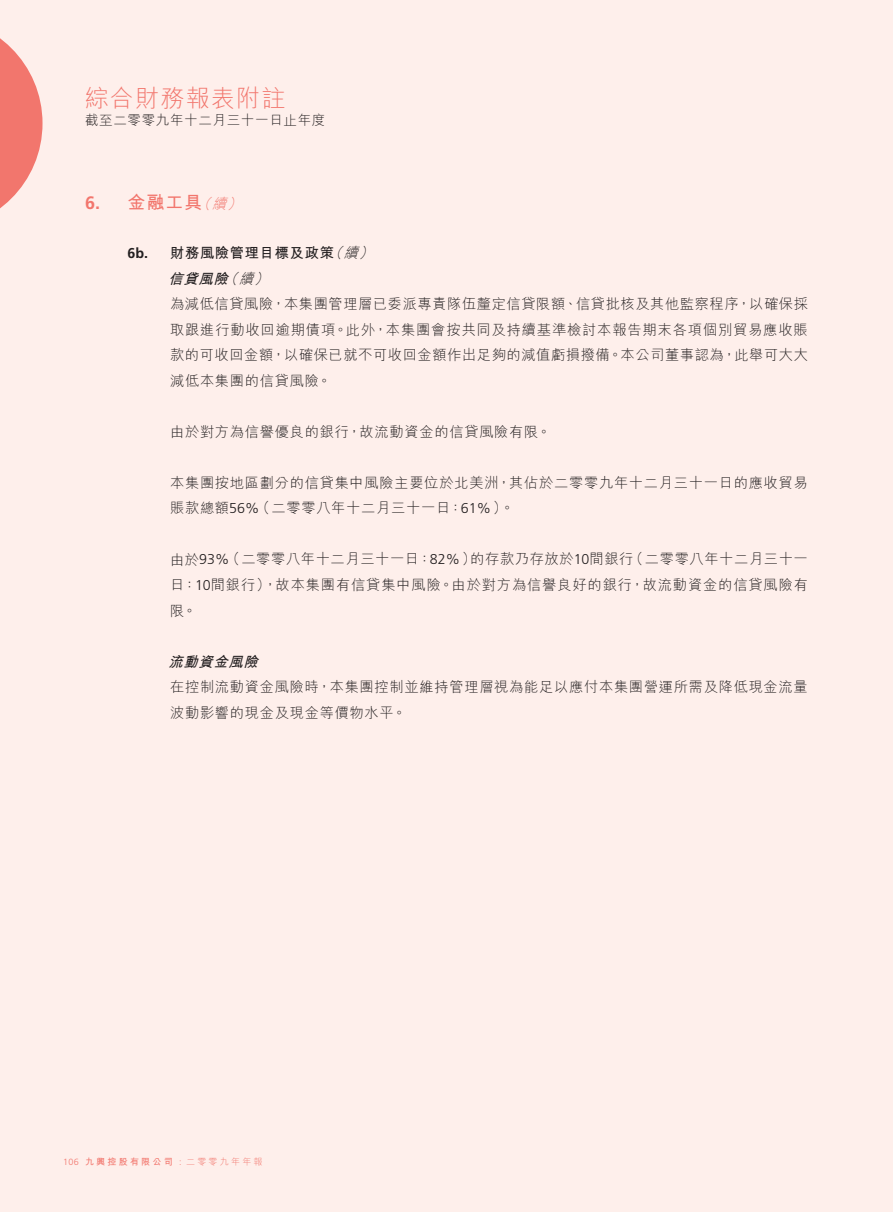
<style>
.page{position:relative;width:893px;height:1212px;background:#feefeb}
.page>*{position:absolute;margin:0;border:0;box-sizing:border-box;transform-origin:0 0}
.t1{font:300 24px "M Hei HK";letter-spacing:.05em;color:#f2766d}
.Heading_1{font:700 18px "M Hei HK";color:#f2766d}
.Body_Text{font:300 14.25px/25.5px "M Hei HK";letter-spacing:.05em;color:#231f20;text-align:justify}
.Heading_2{font:700 14.25px "M Hei HK";letter-spacing:.05em;color:#231f20}
.Heading_3{font:italic 700 14.25px "M Hei HK";color:#231f20}
.t2{font:300 13.5px "M Hei HK";letter-spacing:.05em;color:#231f20}
.t3{font:700 9px "M Hei HK";letter-spacing:.25em;color:#f2766d}
.s1{font-family:"Frutiger LT Std"}
.s2{font-weight:300;font-style:italic;font-size:14.25px}
.s3{font-weight:300;font-style:italic}
.s4{font-weight:300}
.s5{font-family:"Frutiger LT Std";font-weight:300}
</style>
<div class="page">
<svg style="left:0;top:38px;width:43px;height:171px"></svg>
<h1 class="t1" style="left:85px;top:86px;width:202px">綜合財務報表附註</h1>
<p class="t2" style="left:85px;top:113px;width:242px">截至二零零九年十二月三十一日止年度</p>
<p class="Heading_1" style="left:85px;top:189px;width:162px"><span class="s1">6.</span> 金融工具<span class="s2">（續）</span></p>
<p class="Heading_2" style="left:128px;top:243px;width:251px"><span class="s1">6b.</span> 財務風險管理目標及政策<span class="s3">（續）</span></p>
<p class="Heading_3" style="left:169px;top:268px;width:105px">信貸風險<span class="s4">（續）</span></p>
<p class="Body_Text" style="left:170px;top:291px;width:639px">為減低信貸風險，本集團管理層已委派專責隊伍釐定信貸限額、信貸批核及其他監察程序，以確保採取跟進行動收回逾期債項。此外，本集團會按共同及持續基準檢討本報告期末各項個別貿易應收賬款的可收回金額，以確保已就不可收回金額作出足夠的減值虧損撥備。本公司董事認為，此舉可大大減低本集團的信貸風險。</p>
<p class="Body_Text" style="left:170px;top:419px;width:382px">由於對方為信譽優良的銀行，故流動資金的信貸風險有限。</p>
<p class="Body_Text" style="left:170px;top:470px;width:639px">本集團按地區劃分的信貸集中風險主要位於北美洲，其佔於二零零九年十二月三十一日的應收貿易賬款總額<span class="s1">56%</span>（二零零八年十二月三十一日：<span class="s1">61%</span>）。</p>
<p class="Body_Text" style="left:170px;top:546px;width:639px">由於<span class="s1">93%</span>（二零零八年十二月三十一日：<span class="s1">82%</span>）的存款乃存放於<span class="s1">10</span>間銀行（二零零八年十二月三十一日：<span class="s1">10</span>間銀行），故本集團有信貸集中風險。由於對方為信譽良好的銀行，故流動資金的信貸風險有限。</p>
<p class="Heading_3" style="left:169px;top:651px;width:95px">流動資金風險</p>
<p class="Body_Text" style="left:170px;top:674px;width:639px">在控制流動資金風險時，本集團控制並維持管理層視為能足以應付本集團營運所需及降低現金流量波動影響的現金及現金等價物水平。</p>
<p class="t3" style="left:63px;top:1155px;width:201px"><span class="s5">106</span> 九興控股有限公司 <span class="s5">:</span> <span class="s4">二零零九年年報</span></p>
</div>
